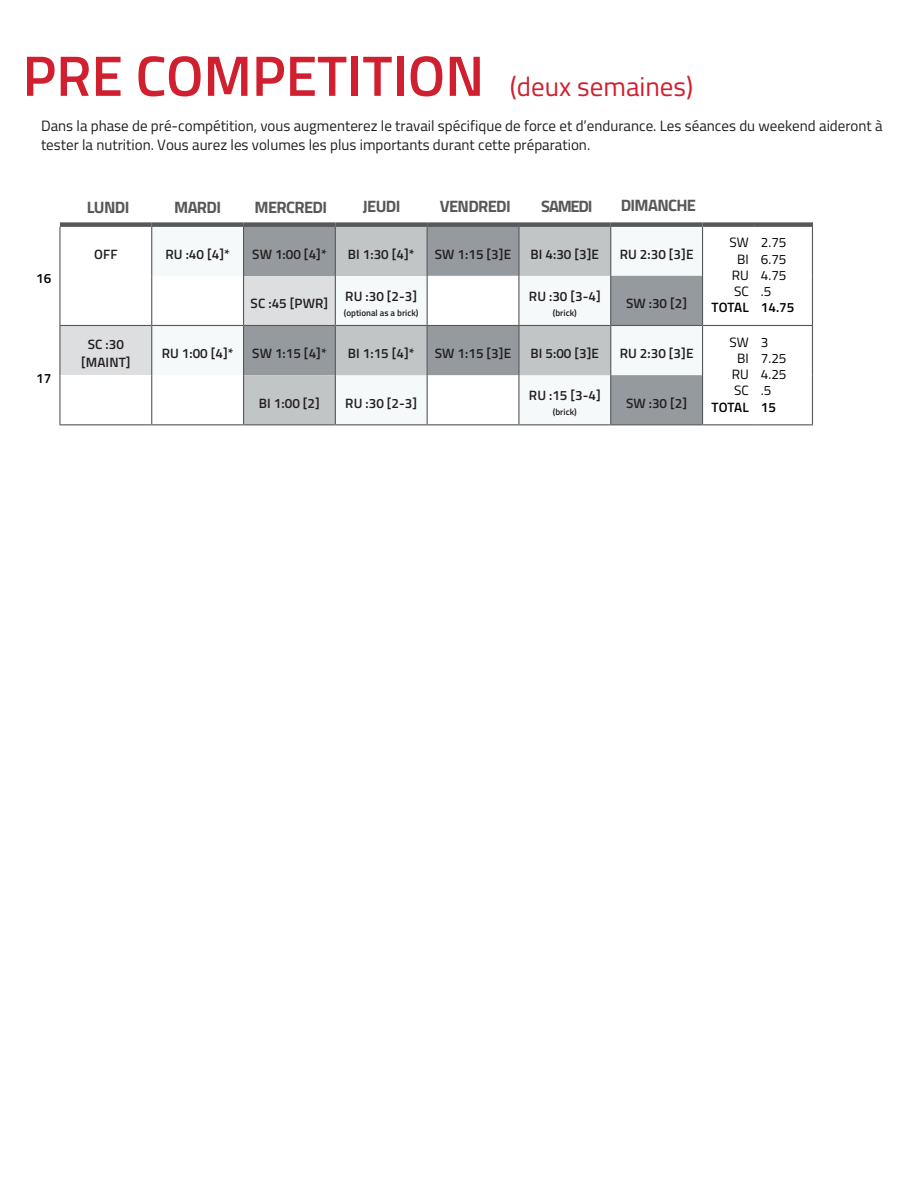
<style>
.page{position:relative;width:918px;height:1188px;background:#fff}
.page>*{position:absolute;margin:0;border:0;box-sizing:border-box;transform-origin:0 0}
.t1{font:27px "Titillium Web";color:#d0202f}
.t2{font:700 16.5px "Titillium Web";letter-spacing:-.04em;color:#57585a}
.t3{font:15px/19.5px "Titillium Web";color:#231f20}
.t4{font:600 13.5px/18px "Titillium Web";letter-spacing:.01em;color:#231f20;text-align:center}
.t5{font:13.5px "Titillium Web";letter-spacing:.01em;color:#000}
.t6{font:600 13.5px "Titillium Web";color:#000}
.t7{font:600 9px "Titillium Web";color:#231f20}
</style>
<div class="page">
<svg style="left:152px;top:227px;width:91px;height:197px;fill:#f5f9fa"></svg>
<svg style="left:611px;top:227px;width:91px;height:197px"></svg>
<svg style="left:244px;top:227px;width:366px;height:197px"></svg>
<div style="left:244px;top:276px;width:91px;height:49px;background:#dddee0"></div>
<div style="left:335px;top:276px;width:92px;height:49px;background:#f5f9fa"></div>
<div style="left:60px;top:325px;width:92px;height:50px;background:#dddee0"></div>
<hr style="left:812px;top:227px;width:1px;height:49px;background:#57585a">
<hr style="left:812px;top:276px;width:1px;height:49px;background:#57585a">
<hr style="left:703px;top:325px;width:52px;height:1px;background:#57585a">
<hr style="left:755px;top:325px;width:58px;height:1px;background:#57585a">
<hr style="left:812px;top:326px;width:1px;height:49px;background:#57585a">
<hr style="left:812px;top:375px;width:1px;height:49px;background:#57585a">
<hr style="left:703px;top:424px;width:52px;height:1px;background:#57585a">
<hr style="left:755px;top:424px;width:58px;height:1px;background:#57585a">
<div style="left:60px;top:222px;width:92px;height:5px;background:#57585a"></div>
<div style="left:152px;top:222px;width:92px;height:5px;background:#57585a"></div>
<div style="left:244px;top:222px;width:91px;height:5px;background:#57585a"></div>
<div style="left:335px;top:222px;width:92px;height:5px;background:#57585a"></div>
<div style="left:427px;top:222px;width:92px;height:5px;background:#57585a"></div>
<div style="left:519px;top:222px;width:92px;height:5px;background:#57585a"></div>
<div style="left:611px;top:222px;width:92px;height:5px;background:#57585a"></div>
<div style="left:703px;top:222px;width:52px;height:5px;background:#57585a"></div>
<div style="left:755px;top:222px;width:58px;height:5px;background:#57585a"></div>
<hr style="left:59px;top:326px;width:2px;height:49px;background:#57585a">
<hr style="left:151px;top:326px;width:1px;height:49px;background:#57585a">
<hr style="left:243px;top:326px;width:1px;height:49px;background:#57585a">
<hr style="left:335px;top:326px;width:1px;height:49px;background:#57585a">
<hr style="left:427px;top:326px;width:1px;height:49px;background:#57585a">
<hr style="left:518px;top:326px;width:2px;height:49px;background:#57585a">
<hr style="left:610px;top:326px;width:1px;height:49px;background:#57585a">
<hr style="left:702px;top:326px;width:1px;height:49px;background:#57585a">
<hr style="left:59px;top:375px;width:2px;height:49px;background:#57585a">
<hr style="left:151px;top:375px;width:1px;height:49px;background:#57585a">
<hr style="left:243px;top:375px;width:1px;height:49px;background:#57585a">
<hr style="left:335px;top:375px;width:1px;height:49px;background:#57585a">
<hr style="left:427px;top:375px;width:1px;height:49px;background:#57585a">
<hr style="left:518px;top:375px;width:2px;height:49px;background:#57585a">
<hr style="left:610px;top:375px;width:1px;height:49px;background:#57585a">
<hr style="left:702px;top:375px;width:1px;height:49px;background:#57585a">
<hr style="left:59px;top:424px;width:93px;height:1px;background:#57585a">
<hr style="left:152px;top:424px;width:92px;height:1px;background:#57585a">
<hr style="left:244px;top:424px;width:91px;height:1px;background:#57585a">
<hr style="left:335px;top:424px;width:92px;height:1px;background:#57585a">
<hr style="left:427px;top:424px;width:92px;height:1px;background:#57585a">
<hr style="left:519px;top:424px;width:92px;height:1px;background:#57585a">
<hr style="left:611px;top:424px;width:92px;height:1px;background:#57585a">
<hr style="left:59px;top:227px;width:2px;height:49px;background:#57585a">
<hr style="left:151px;top:227px;width:1px;height:49px;background:#57585a">
<hr style="left:243px;top:227px;width:1px;height:49px;background:#57585a">
<hr style="left:335px;top:227px;width:1px;height:49px;background:#57585a">
<hr style="left:427px;top:227px;width:1px;height:49px;background:#57585a">
<hr style="left:518px;top:227px;width:2px;height:49px;background:#57585a">
<hr style="left:610px;top:227px;width:1px;height:49px;background:#57585a">
<hr style="left:702px;top:227px;width:1px;height:49px;background:#57585a">
<hr style="left:59px;top:276px;width:2px;height:49px;background:#57585a">
<hr style="left:151px;top:276px;width:1px;height:49px;background:#57585a">
<hr style="left:243px;top:276px;width:1px;height:49px;background:#57585a">
<hr style="left:335px;top:276px;width:1px;height:49px;background:#57585a">
<hr style="left:427px;top:276px;width:1px;height:49px;background:#57585a">
<hr style="left:518px;top:276px;width:2px;height:49px;background:#57585a">
<hr style="left:610px;top:276px;width:1px;height:49px;background:#57585a">
<hr style="left:702px;top:276px;width:1px;height:49px;background:#57585a">
<hr style="left:59px;top:325px;width:93px;height:1px;background:#57585a">
<hr style="left:152px;top:325px;width:92px;height:1px;background:#57585a">
<hr style="left:244px;top:325px;width:91px;height:1px;background:#57585a">
<hr style="left:335px;top:325px;width:92px;height:1px;background:#57585a">
<hr style="left:427px;top:325px;width:92px;height:1px;background:#57585a">
<hr style="left:519px;top:325px;width:92px;height:1px;background:#57585a">
<hr style="left:611px;top:325px;width:92px;height:1px;background:#57585a">
<svg style="left:27px;top:57px;width:28px;height:39px"></svg>
<svg style="left:61px;top:57px;width:28px;height:39px"></svg>
<svg style="left:96px;top:57px;width:25px;height:39px"></svg>
<svg style="left:138px;top:56px;width:63px;height:40px"></svg>
<svg style="left:208px;top:57px;width:39px;height:39px"></svg>
<svg style="left:256px;top:57px;width:28px;height:39px"></svg>
<svg style="left:290px;top:57px;width:56px;height:39px"></svg>
<div style="left:352px;top:57px;width:6px;height:39px;background:#d0202f"></div>
<svg style="left:363px;top:57px;width:29px;height:39px"></svg>
<div style="left:397px;top:57px;width:6px;height:39px;background:#d0202f"></div>
<svg style="left:411px;top:56px;width:31px;height:40px"></svg>
<svg style="left:450px;top:57px;width:30px;height:39px"></svg>
<p class="t1" style="left:510px;top:67px;width:185px">(deux semaines)</p>
<p class="t3" style="left:41px;top:115px;width:843px">Dans la phase de pré-compétition, vous augmenterez le travail spécifique de force et d’endurance. Les séances du weekend aideront à tester la nutrition. Vous aurez les volumes les plus importants durant cette préparation.</p>
<p class="t6" style="left:36px;top:269px;width:17px">16</p>
<p class="t6" style="left:36px;top:368px;width:17px">17</p>
<p class="t2" style="left:87px;top:194px;width:44px">LUNDI</p>
<p class="t2" style="left:174px;top:194px;width:48px">MARDI</p>
<p class="t2" style="left:255px;top:195px;width:74px">MERCREDI</p>
<p class="t2" style="left:363px;top:194px;width:39px">JEUDI</p>
<p class="t2" style="left:440px;top:194px;width:73px">VENDREDI</p>
<p class="t2" style="left:541px;top:194px;width:53px">SAMEDI</p>
<p class="t2" style="left:621px;top:193px;width:77px">DIMANCHE</p>
<p class="t4" style="left:94px;top:244px;width:25px">OFF</p>
<p class="t4" style="left:165px;top:244px;width:66px">RU :40 [4]*</p>
<p class="t4" style="left:252px;top:244px;width:76px">SW 1:00 [4]*</p>
<p class="t4" style="left:348px;top:244px;width:68px">BI 1:30 [4]*</p>
<p class="t4" style="left:435px;top:244px;width:78px">SW 1:15 [3]E</p>
<p class="t4" style="left:531px;top:244px;width:70px">BI 4:30 [3]E</p>
<p class="t4" style="left:620px;top:244px;width:75px">RU 2:30 [3]E</p>
<p class="t4" style="left:251px;top:294px;width:79px">SC :45 [PWR]</p>
<p class="t4" style="left:345px;top:286px;width:73px">RU :30 [2-3]</p>
<p class="t7" style="left:344px;top:306px;width:76px">(optional as a brick)</p>
<p class="t4" style="left:529px;top:286px;width:73px">RU :30 [3-4]</p>
<p class="t7" style="left:553px;top:306px;width:25px">(brick)</p>
<p class="t4" style="left:626px;top:294px;width:63px">SW :30 [2]</p>
<p class="t5" style="left:729px;top:233px;width:21px">SW</p>
<p class="t5" style="left:737px;top:249px;width:13px">BI</p>
<p class="t5" style="left:732px;top:265px;width:19px">RU</p>
<p class="t5" style="left:734px;top:281px;width:16px">SC</p>
<p class="t6" style="left:712px;top:297px;width:39px">TOTAL</p>
<p class="t5" style="left:761px;top:233px;width:27px">2.75</p>
<p class="t5" style="left:761px;top:249px;width:27px">6.75</p>
<p class="t5" style="left:761px;top:265px;width:27px">4.75</p>
<p class="t5" style="left:761px;top:281px;width:12px">.5</p>
<p class="t6" style="left:761px;top:297px;width:35px">14.75</p>
<p class="t5" style="left:729px;top:332px;width:21px">SW</p>
<p class="t5" style="left:737px;top:348px;width:13px">BI</p>
<p class="t5" style="left:732px;top:365px;width:19px">RU</p>
<p class="t5" style="left:734px;top:381px;width:16px">SC</p>
<p class="t6" style="left:712px;top:397px;width:39px">TOTAL</p>
<p class="t5" style="left:761px;top:332px;width:9px">3</p>
<p class="t5" style="left:761px;top:348px;width:27px">7.25</p>
<p class="t5" style="left:761px;top:365px;width:27px">4.25</p>
<p class="t5" style="left:761px;top:381px;width:12px">.5</p>
<p class="t4" style="left:81px;top:335px;width:51px">SC :30 [MAINT]</p>
<p class="t4" style="left:162px;top:344px;width:73px">RU 1:00 [4]*</p>
<p class="t4" style="left:252px;top:344px;width:76px">SW 1:15 [4]*</p>
<p class="t4" style="left:348px;top:344px;width:68px">BI 1:15 [4]*</p>
<p class="t4" style="left:435px;top:344px;width:78px">SW 1:15 [3]E</p>
<p class="t4" style="left:531px;top:344px;width:70px">BI 5:00 [3]E</p>
<p class="t4" style="left:620px;top:344px;width:75px">RU 2:30 [3]E</p>
<p class="t4" style="left:529px;top:386px;width:73px">RU :15 [3-4]</p>
<p class="t7" style="left:553px;top:405px;width:25px">(brick)</p>
<p class="t4" style="left:259px;top:393px;width:62px">BI 1:00 [2]</p>
<p class="t4" style="left:345px;top:393px;width:73px">RU :30 [2-3]</p>
<p class="t6" style="left:761px;top:397px;width:17px">15</p>
<p class="t4" style="left:626px;top:393px;width:63px">SW :30 [2]</p>
</div>
